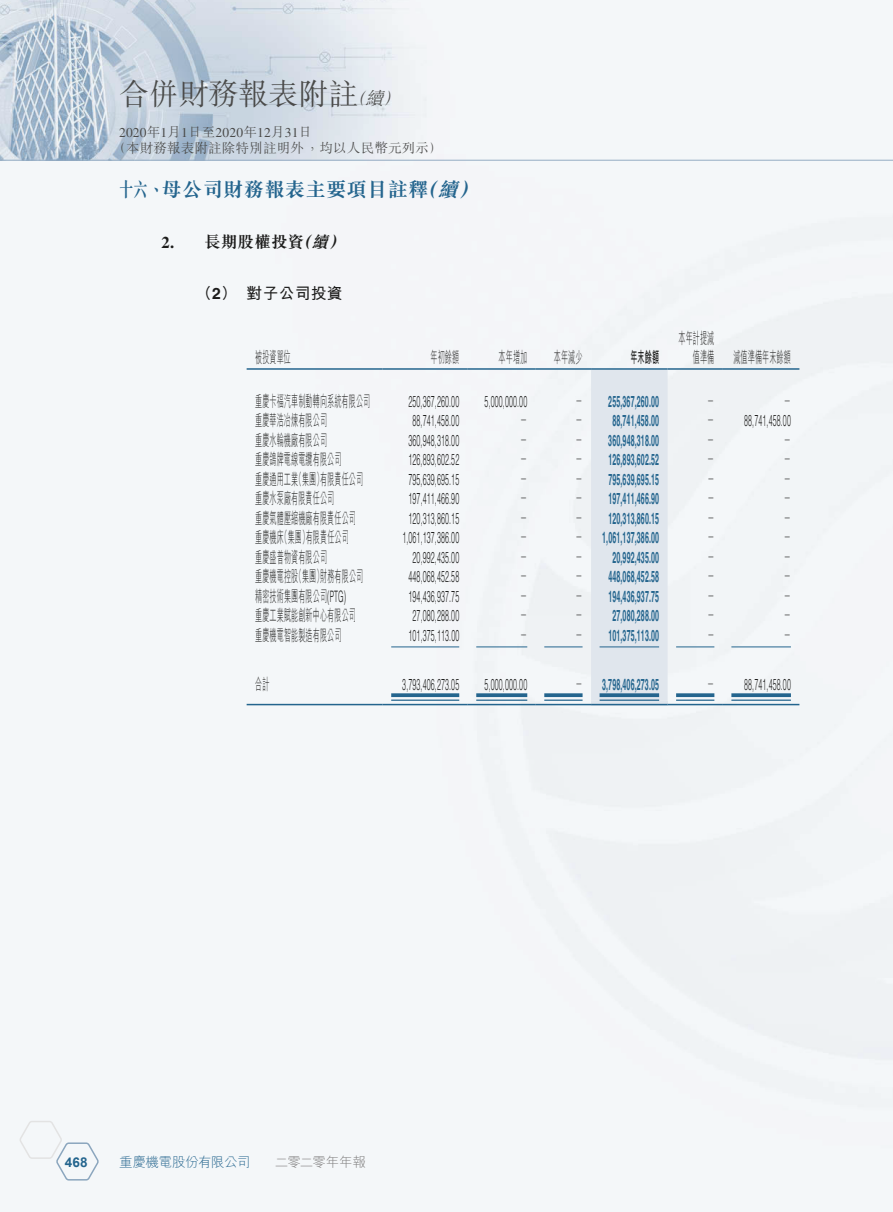
<style>
.page{position:relative;width:893px;height:1212px;background:#f4f7f9}
.page>*{position:absolute;margin:0;border:0;box-sizing:border-box;transform-origin:0 0}
.t1{font:300 30px "M Sung HK";letter-spacing:-.005em;color:#4a4a49}
.t2{font:700 20.25px "M Sung HK";letter-spacing:.015em;color:#24658e;scale:.7 1}
.t3{font:700 16.5px "M Sung HK";letter-spacing:.015em;color:#1c1c1b}
.t4{font:300 15.75px/19.5px "M Hei HK";letter-spacing:.015em;color:#1c1c1b;scale:.45 1}
.t5{font:300 15.75px "Helvetica LT Std";letter-spacing:.015em;color:#1c1c1b;scale:.45 1}
.t6{font:700 15.75px "Helvetica LT Std";letter-spacing:.015em;color:#24658e;scale:.45 1}
.t7{font:700 15.75px "M Hei HK";letter-spacing:.015em;color:#1c1c1b}
.t8{font:700 15.75px "M Hei HK";letter-spacing:.015em;color:#1c1c1b;scale:.45 1}
.t9{font:300 13.5px "M Sung HK";letter-spacing:.015em;color:#4a4a49}
.t10{font:13.5px "Times LT Std";letter-spacing:.015em;color:#4a4a49}
.t11{font:300 13.5px "M Hei HK";letter-spacing:-.03em;color:#24658e}
.t12{font:300 13.5px "M Hei HK";letter-spacing:-.045em;color:#7c7b7b}
.t13{font:700 13.5px "Arial";color:#24658e}
.s1{font-style:italic;font-size:18px}
.s2{font-family:"M Sung HK";font-weight:300}
.s3{font-style:italic}
.s4{font-family:"Times LT Std"}
.s5{font-family:"Helvetica LT Std"}
.s6{font-family:"M Hei HK";font-weight:300;color:#1c1c1b}
</style>
<div class="page">
<img style="left:0;top:0;width:608px;height:160px">
<hr style="left:0;top:160px;width:893px;height:1px;background:#95adc4">
<svg style="left:20px;top:1121px;width:79px;height:60px"></svg>
<div style="left:591px;top:370px;width:77px;height:331px;background:#e0e6ed"></div>
<svg style="left:591px;top:701px;width:77px;height:3px"></svg>
<hr style="left:247px;top:368px;width:136px;height:2px;background:#24658e">
<hr style="left:383px;top:368px;width:85px;height:2px;background:#24658e">
<hr style="left:468px;top:368px;width:68px;height:2px;background:#24658e">
<hr style="left:536px;top:368px;width:55px;height:2px;background:#24658e">
<hr style="left:591px;top:368px;width:77px;height:2px;background:#24658e">
<hr style="left:668px;top:368px;width:55px;height:2px;background:#24658e">
<hr style="left:723px;top:368px;width:76px;height:2px;background:#24658e">
<hr style="left:391px;top:646px;width:68px;height:1px;background:#24658e">
<hr style="left:476px;top:646px;width:51px;height:1px;background:#24658e">
<hr style="left:544px;top:646px;width:39px;height:1px;background:#24658e">
<hr style="left:600px;top:646px;width:59px;height:1px;background:#24658e">
<hr style="left:676px;top:646px;width:38px;height:1px;background:#24658e">
<hr style="left:731px;top:646px;width:60px;height:1px;background:#24658e">
<svg style="left:391px;top:693px;width:68px;height:4px"></svg>
<hr style="left:391px;top:699px;width:68px;height:2px;background:#24658e">
<svg style="left:476px;top:693px;width:51px;height:4px"></svg>
<hr style="left:476px;top:699px;width:51px;height:2px;background:#24658e">
<svg style="left:544px;top:693px;width:39px;height:4px"></svg>
<hr style="left:544px;top:699px;width:39px;height:2px;background:#24658e">
<svg style="left:600px;top:693px;width:59px;height:4px"></svg>
<hr style="left:600px;top:699px;width:59px;height:2px;background:#24658e">
<svg style="left:676px;top:693px;width:38px;height:4px"></svg>
<hr style="left:676px;top:699px;width:38px;height:2px;background:#24658e">
<svg style="left:731px;top:693px;width:60px;height:4px"></svg>
<hr style="left:731px;top:699px;width:60px;height:2px;background:#24658e">
<hr style="left:247px;top:704px;width:136px;height:1px;background:#24658e">
<hr style="left:383px;top:704px;width:85px;height:1px;background:#24658e">
<hr style="left:468px;top:704px;width:68px;height:1px;background:#24658e">
<hr style="left:536px;top:704px;width:55px;height:1px;background:#24658e">
<hr style="left:591px;top:704px;width:77px;height:1px;background:#24658e">
<hr style="left:668px;top:704px;width:55px;height:1px;background:#24658e">
<hr style="left:723px;top:704px;width:76px;height:1px;background:#24658e">
<h1 class="t1" style="left:119px;top:73px;width:289px">合併財務報表附註<span class="s1">（續）</span></h1>
<p class="t10" style="left:119px;top:125px;width:195px">2020<span class="s2">年</span>1<span class="s2">月</span>1<span class="s2">日至</span>2020<span class="s2">年</span>12<span class="s2">月</span>31<span class="s2">日</span></p>
<p class="t9" style="left:112px;top:139px;width:332px">（本財務報表附註除特別註明外，均以人民幣元列示）</p>
<p class="t2" style="left:119px;top:175px;width:523px">十六、母公司財務報表主要項目註釋<span class="s3">（續）</span></p>
<p class="t3" style="left:162px;top:230px;width:190px"><span class="s4">2.</span> 長期股權投資<span class="s3">（續）</span></p>
<p class="t7" style="left:196px;top:281px;width:148px">（<span class="s5">2</span>） 對子公司投資</p>
<p class="t4" style="left:255px;top:347px;width:81px">被投資單位</p>
<p class="t4" style="left:431px;top:347px;width:65px">年初餘額</p>
<p class="t4" style="left:499px;top:347px;width:65px">本年增加</p>
<p class="t4" style="left:554px;top:347px;width:65px">本年減少</p>
<p class="t8" style="left:630px;top:346px;width:65px">年末餘額</p>
<p class="t4" style="left:693px;top:328px;width:219px;text-indent:-14px">本年計提減<br>值準備 減值準備年末餘額</p>
<p class="t4" style="left:255px;top:391px;width:258px">重慶卡福汽車制動轉向系統有限公司</p>
<p class="t5" style="left:408px;top:391px;width:114px">250,367,260.00</p>
<p class="t5" style="left:485px;top:391px;width:96px">5,000,000.00</p>
<p class="t4" style="left:575px;top:391px;width:17px">－</p>
<p class="t6" style="left:608px;top:392px;width:114px">255,367,260.00</p>
<p class="t4" style="left:707px;top:391px;width:17px">－</p>
<p class="t4" style="left:784px;top:391px;width:17px">－</p>
<p class="t4" style="left:255px;top:410px;width:161px">重慶華浩冶煉有限公司</p>
<p class="t5" style="left:412px;top:411px;width:105px">88,741,458.00</p>
<p class="t4" style="left:520px;top:410px;width:17px">－</p>
<p class="t4" style="left:575px;top:410px;width:17px">－</p>
<p class="t6" style="left:612px;top:411px;width:105px">88,741,458.00</p>
<p class="t4" style="left:707px;top:410px;width:17px">－</p>
<p class="t5" style="left:744px;top:411px;width:105px">88,741,458.00</p>
<p class="t4" style="left:255px;top:430px;width:161px">重慶水輪機廠有限公司</p>
<p class="t5" style="left:408px;top:430px;width:114px">360,948,318.00</p>
<p class="t4" style="left:520px;top:430px;width:17px">－</p>
<p class="t4" style="left:575px;top:430px;width:17px">－</p>
<p class="t6" style="left:608px;top:431px;width:114px">360,948,318.00</p>
<p class="t4" style="left:707px;top:430px;width:17px">－</p>
<p class="t4" style="left:784px;top:430px;width:17px">－</p>
<p class="t4" style="left:255px;top:449px;width:193px">重慶鴿牌電線電纜有限公司</p>
<p class="t5" style="left:408px;top:450px;width:114px">126,893,602.52</p>
<p class="t4" style="left:520px;top:449px;width:17px">－</p>
<p class="t4" style="left:575px;top:449px;width:17px">－</p>
<p class="t6" style="left:608px;top:450px;width:114px">126,893,602.52</p>
<p class="t4" style="left:707px;top:449px;width:17px">－</p>
<p class="t4" style="left:784px;top:449px;width:17px">－</p>
<p class="t4" style="left:255px;top:469px;width:242px">重慶通用工業（集團）有限責任公司</p>
<p class="t5" style="left:408px;top:469px;width:114px">795,639,695.15</p>
<p class="t4" style="left:520px;top:469px;width:17px">－</p>
<p class="t4" style="left:575px;top:469px;width:17px">－</p>
<p class="t6" style="left:608px;top:470px;width:114px">795,639,695.15</p>
<p class="t4" style="left:707px;top:469px;width:17px">－</p>
<p class="t4" style="left:784px;top:469px;width:17px">－</p>
<p class="t4" style="left:255px;top:488px;width:177px">重慶水泵廠有限責任公司</p>
<p class="t5" style="left:408px;top:489px;width:114px">197,411,466.90</p>
<p class="t4" style="left:520px;top:488px;width:17px">－</p>
<p class="t4" style="left:575px;top:488px;width:17px">－</p>
<p class="t6" style="left:608px;top:489px;width:114px">197,411,466.90</p>
<p class="t4" style="left:707px;top:488px;width:17px">－</p>
<p class="t4" style="left:784px;top:488px;width:17px">－</p>
<p class="t4" style="left:255px;top:508px;width:225px">重慶氣體壓縮機廠有限責任公司</p>
<p class="t5" style="left:408px;top:508px;width:114px">120,313,860.15</p>
<p class="t4" style="left:520px;top:508px;width:17px">－</p>
<p class="t4" style="left:575px;top:508px;width:17px">－</p>
<p class="t6" style="left:608px;top:509px;width:114px">120,313,860.15</p>
<p class="t4" style="left:707px;top:508px;width:17px">－</p>
<p class="t4" style="left:784px;top:508px;width:17px">－</p>
<p class="t4" style="left:255px;top:527px;width:210px">重慶機床（集團）有限責任公司</p>
<p class="t5" style="left:402px;top:528px;width:128px">1,061,137,386.00</p>
<p class="t4" style="left:520px;top:527px;width:17px">－</p>
<p class="t6" style="left:575px;top:528px;width:187px"><span class="s6">－</span> 1,061,137,386.00</p>
<p class="t4" style="left:707px;top:527px;width:17px">－</p>
<p class="t4" style="left:784px;top:527px;width:17px">－</p>
<p class="t4" style="left:255px;top:547px;width:161px">重慶盛普物資有限公司</p>
<p class="t5" style="left:413px;top:547px;width:105px">20,992,435.00</p>
<p class="t4" style="left:520px;top:547px;width:17px">－</p>
<p class="t4" style="left:575px;top:547px;width:17px">－</p>
<p class="t6" style="left:612px;top:548px;width:105px">20,992,435.00</p>
<p class="t4" style="left:707px;top:547px;width:17px">－</p>
<p class="t4" style="left:784px;top:547px;width:17px">－</p>
<p class="t4" style="left:255px;top:566px;width:242px">重慶機電控股（集團）財務有限公司</p>
<p class="t5" style="left:408px;top:567px;width:114px">448,068,452.58</p>
<p class="t4" style="left:520px;top:566px;width:17px">－</p>
<p class="t4" style="left:575px;top:566px;width:17px">－</p>
<p class="t6" style="left:608px;top:567px;width:114px">448,068,452.58</p>
<p class="t4" style="left:707px;top:566px;width:17px">－</p>
<p class="t4" style="left:784px;top:566px;width:17px">－</p>
<p class="t4" style="left:255px;top:586px;width:204px">精密技術集團有限公司<span class="s5">(PTG)</span></p>
<p class="t5" style="left:408px;top:586px;width:114px">194,436,937.75</p>
<p class="t4" style="left:520px;top:586px;width:17px">－</p>
<p class="t4" style="left:575px;top:586px;width:17px">－</p>
<p class="t6" style="left:608px;top:587px;width:114px">194,436,937.75</p>
<p class="t4" style="left:707px;top:586px;width:17px">－</p>
<p class="t4" style="left:784px;top:586px;width:17px">－</p>
<p class="t4" style="left:255px;top:605px;width:225px">重慶工業賦能創新中心有限公司</p>
<p class="t5" style="left:413px;top:606px;width:105px">27,080,288.00</p>
<p class="t4" style="left:520px;top:605px;width:17px">－</p>
<p class="t4" style="left:575px;top:605px;width:17px">－</p>
<p class="t6" style="left:612px;top:606px;width:105px">27,080,288.00</p>
<p class="t4" style="left:707px;top:605px;width:17px">－</p>
<p class="t4" style="left:784px;top:605px;width:17px">－</p>
<p class="t4" style="left:255px;top:625px;width:193px">重慶機電智能製造有限公司</p>
<p class="t5" style="left:408px;top:625px;width:114px">101,375,113.00</p>
<p class="t4" style="left:520px;top:625px;width:17px">－</p>
<p class="t4" style="left:575px;top:625px;width:17px">－</p>
<p class="t6" style="left:608px;top:626px;width:114px">101,375,113.00</p>
<p class="t4" style="left:707px;top:625px;width:17px">－</p>
<p class="t4" style="left:784px;top:625px;width:17px">－</p>
<p class="t4" style="left:255px;top:674px;width:33px">合計</p>
<p class="t5" style="left:402px;top:675px;width:128px">3,793,406,273.05</p>
<p class="t5" style="left:485px;top:675px;width:96px">5,000,000.00</p>
<p class="t6" style="left:575px;top:675px;width:187px"><span class="s6">－</span> 3,798,406,273.05</p>
<p class="t4" style="left:707px;top:674px;width:17px">－</p>
<p class="t5" style="left:744px;top:675px;width:105px">88,741,458.00</p>
<p class="t13" style="left:65px;top:1152px;width:24px">468</p>
<p class="t11" style="left:119px;top:1153px;width:133px">重慶機電股份有限公司</p>
<p class="t12" style="left:275px;top:1153px;width:93px">二零二零年年報</p>
</div>
